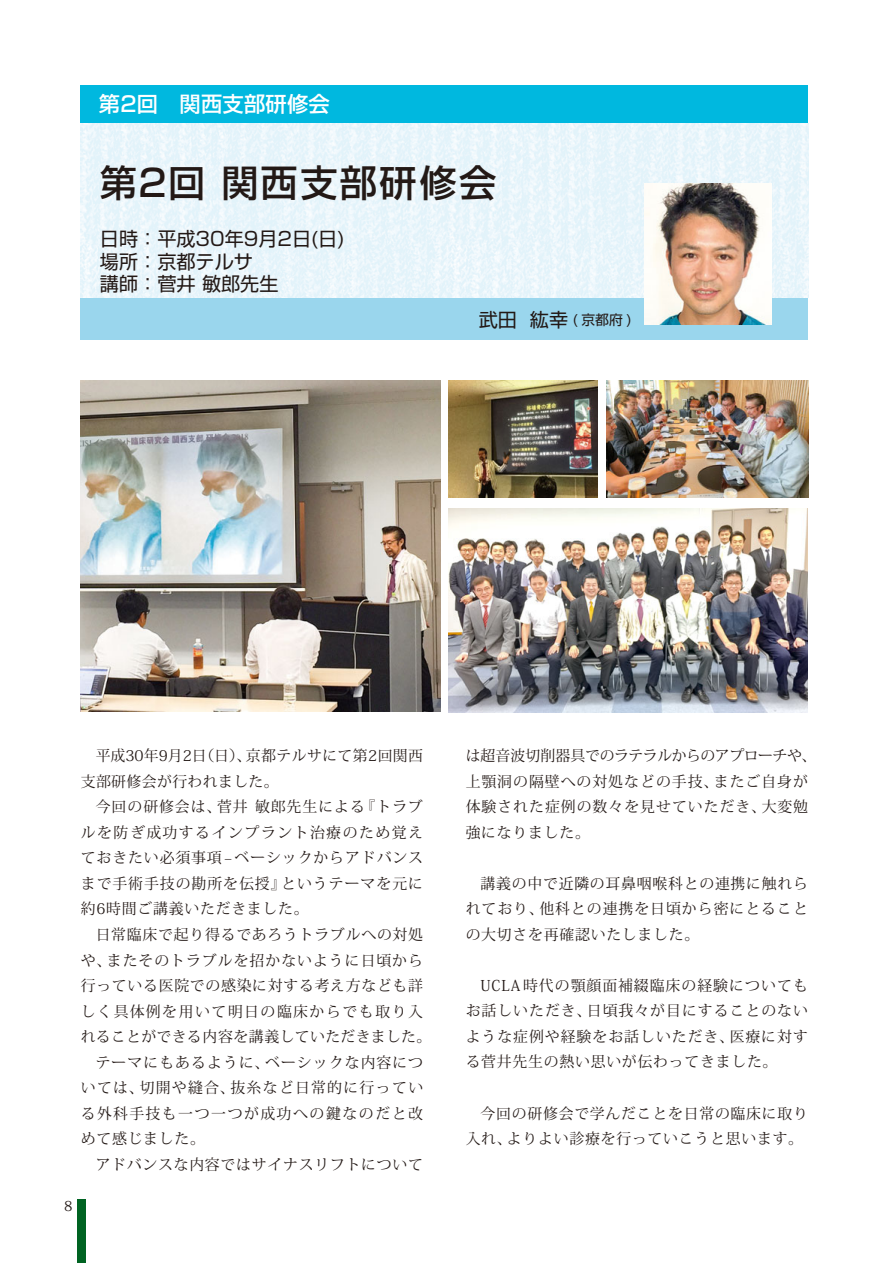
<style>
.page{position:relative;width:893px;height:1263px;background:#fff}
.page>*{position:absolute;margin:0;border:0;box-sizing:border-box;transform-origin:0 0}
.t1{font:37.2px "Shin Go Pro Medium 90 msp RKSJ H";letter-spacing:.06em;color:#231916}
.t2{font:21.3px "Shin Go Pro Medium 90 msp RKSJ H";letter-spacing:.01em;color:#fff}
.t3{font:19.2px/22.4px "Shin Go Pro Regular 90 msp RKSJ H";color:#231916}
.t4{font:14.85px/25.5px "Koz Min Pro Regular 90 msp RKSJ H";letter-spacing:.05em;color:#231916;text-align:justify}
.t5{font:14.85px "Koz Min Pro Regular 90 msp RKSJ H";letter-spacing:.105em;color:#231916}
.t6{font:14.85px/25.5px "Koz Min Pro Regular 90 msp RKSJ H";letter-spacing:.025em;color:#231916}
.t7{font:14.85px "Koz Min Pro Regular 90 msp RKSJ H";letter-spacing:.02em;color:#231916}
.t8{font:14.85px "Koz Min Pro Regular 90 msp RKSJ H";letter-spacing:.09em;color:#231916}
.t9{font:14.85px "Koz Min Pro Regular 90 msp RKSJ H";letter-spacing:.07em;color:#231916}
.t10{font:13.8px "Shin Go Pro Regular 90 msp RKSJ H";color:#231916}
.t11{font:13.8px "Koz Min Pro Regular 90 msp RKSJ H";color:#231916}
.s1{font-size:19.2px}
</style>
<div class="page">
<div style="left:77px;top:1199px;width:8px;height:64px;background:#006322"></div>
<div style="left:81px;top:85px;width:727px;height:64px;background:#00b8df"></div>
<div style="left:81px;top:298px;width:727px;height:42px;background:#9ad6ed"></div>
<img style="left:81px;top:123px;width:727px;height:175px">
<img style="left:644px;top:184px;width:128px;height:140px">
<img style="left:81px;top:381px;width:359px;height:330px">
<img style="left:449px;top:381px;width:148px;height:116px">
<img style="left:449px;top:508px;width:358px;height:204px">
<img style="left:606px;top:381px;width:202px;height:116px">
<h2 class="t2" style="left:99px;top:96px;width:254px">第2回　関西支部研修会　</h2>
<h1 class="t1" style="left:100px;top:169px;width:398px">第2回 関西支部研修会</h1>
<p class="t3" style="left:100px;top:231px;width:246px">日時：平成30年9月2日(日)場所：京都テルサ<br>講師：菅井 敏郎先生</p>
<p class="t10" style="left:479px;top:314px;width:154px"><span class="s1">武田 紘幸</span> ( 京都府 )</p>
<p class="t6" style="left:81px;top:745px;width:344px;text-indent:15px">平成30年9月2日（日）、京都テルサにて第2回関西支部研修会が行われました。</p>
<p class="t4" style="left:81px;top:796px;width:344px;text-indent:15px">今回の研修会は、菅井 敏郎先生による『トラブルを防ぎ成功するインプラント治療のため覚えておきたい必須事項‒ベーシックからアドバンスまで手術手技の勘所を伝授』というテーマを元に約6時間ご講義いただきました。</p>
<p class="t4" style="left:96px;top:924px;width:329px">日常臨床で起り得るであろうトラブルへの対処</p>
<p class="t4" style="left:81px;top:949px;width:344px">や、またそのトラブルを招かないように日頃から</p>
<p class="t4" style="left:81px;top:975px;width:344px">行っている医院での感染に対する考え方なども詳</p>
<p class="t5" style="left:81px;top:1005px;width:344px">しく具体例を用いて明日の臨床からでも取り入</p>
<p class="t7" style="left:81px;top:1031px;width:352px">れることができる内容を講義していただきました。</p>
<p class="t9" style="left:96px;top:1056px;width:329px">テーマにもあるように、ベーシックな内容につ</p>
<p class="t8" style="left:81px;top:1082px;width:344px">いては、切開や縫合、抜糸など日常的に行ってい</p>
<p class="t5" style="left:81px;top:1107px;width:344px">る外科手技も一つ一つが成功への鍵なのだと改</p>
<p class="t4" style="left:81px;top:1128px;width:126px">めて感じました。</p>
<p class="t4" style="left:96px;top:1153px;width:329px">アドバンスな内容ではサイナスリフトについて</p>
<p class="t11" style="left:64px;top:1201px;width:10px">8</p>
<p class="t4" style="left:466px;top:745px;width:352px;text-align:left">は超音波切削器具でのラテラルからのアプローチや、上顎洞の隔壁への対処などの手技、またご自身が体験された症例の数々を見せていただき、大変勉強になりました。</p>
<p class="t4" style="left:466px;top:873px;width:344px;text-indent:15px">講義の中で近隣の耳鼻咽喉科との連携に触れられており、他科との連携を日頃から密にとることの大切さを再確認いたしました。</p>
<p class="t4" style="left:466px;top:975px;width:344px;text-indent:15px">UCLA時代の顎顔面補綴臨床の経験についてもお話しいただき、日頃我々が目にすることのないような症例や経験をお話しいただき、医療に対する菅井先生の熱い思いが伝わってきました。</p>
<p class="t4" style="left:466px;top:1102px;width:344px;text-indent:15px">今回の研修会で学んだことを日常の臨床に取り入れ、よりよい診療を行っていこうと思います。</p>
</div>
